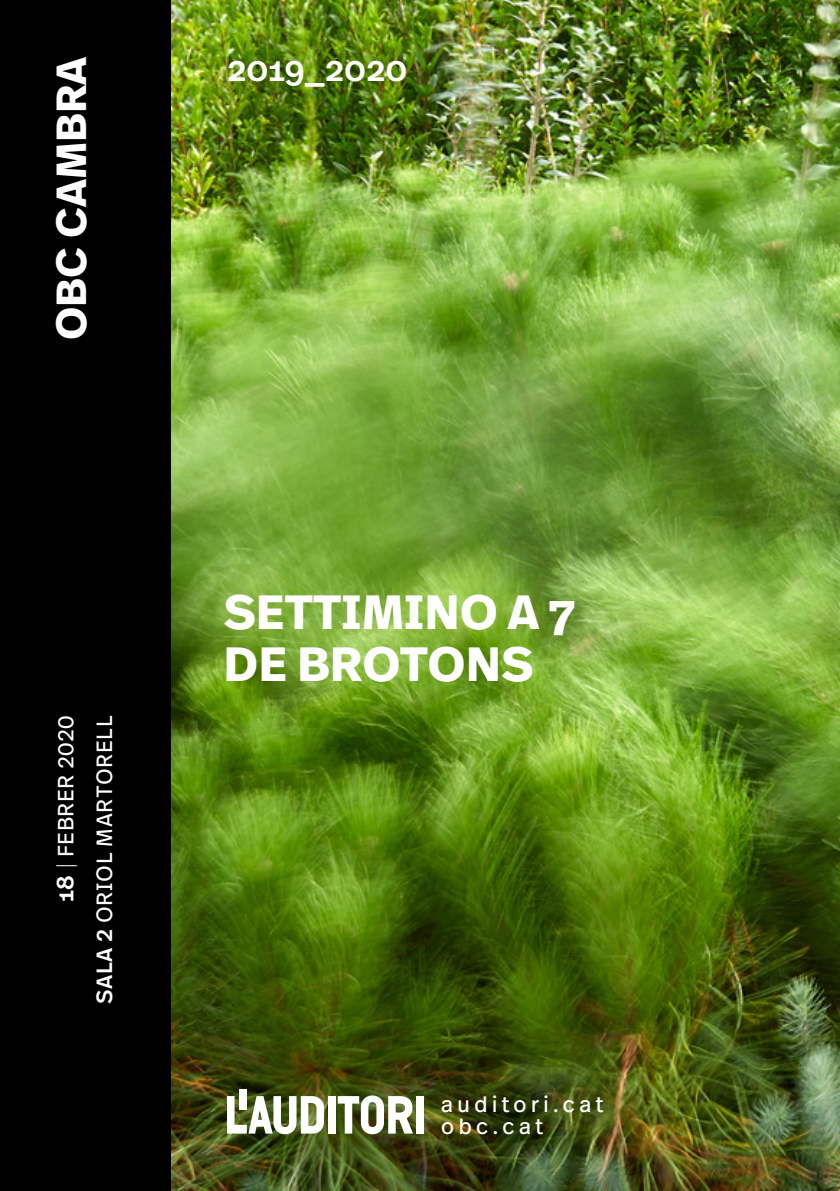
<style>
.page{position:relative;width:840px;height:1191px;background:#fff}
.page>*{position:absolute;margin:0;border:0;box-sizing:border-box;transform-origin:0 0}
.t1{font:700 48px/52px "Real Text Pro";color:#fff}
.t2{font:700 42px "Real Text Pro";color:#fff}
.t3{font:500 34px "Real Text Pro";color:#fff}
.t4{font:22.4px/22.4px "Real Text Pro";letter-spacing:.17em;color:#fff}
.t5{font:22px "Real Text Pro";letter-spacing:.025em;color:#fff}
.s1{font-weight:500;font-size:24px}
.s2{font-weight:300}
.s3{font-weight:500}
</style>
<div class="page">
<img style="left:170px;top:0;width:669px;height:1191px">
<div style="left:0;top:0;width:170px;height:1191px;background:#000"></div>
<div style="left:239px;top:1089px;width:8px;height:20px;background:#fff"></div>
<svg style="left:227px;top:1096px;width:97px;height:38px"></svg>
<div style="left:328px;top:1096px;width:7px;height:37px;background:#fff"></div>
<svg style="left:337px;top:1095px;width:76px;height:39px"></svg>
<div style="left:416px;top:1096px;width:7px;height:37px;background:#fff"></div>
<h2 class="t2" style="left:41px;top:340px;width:285px;rotate:-90deg">OBC CAMBRA</h2>
<p class="t5" style="left:51px;top:902px;width:188px;rotate:-90deg"><span class="s1">18</span> <span class="s2">|</span> FEBRER 2020</p>
<p class="t5" style="left:89px;top:1003px;width:290px;rotate:-90deg"><span class="s3">SALA 2</span> ORIOL MARTORELL</p>
<h3 class="t3" style="left:227px;top:45px;width:181px">2019_2020</h3>
<h1 class="t1" style="left:223px;top:585px;width:352px">SETTIMINO A 7<br>DE BROTONS</h1>
<p class="t4" style="left:440px;top:1092px;width:164px">auditori.cat obc.cat</p>
</div>
